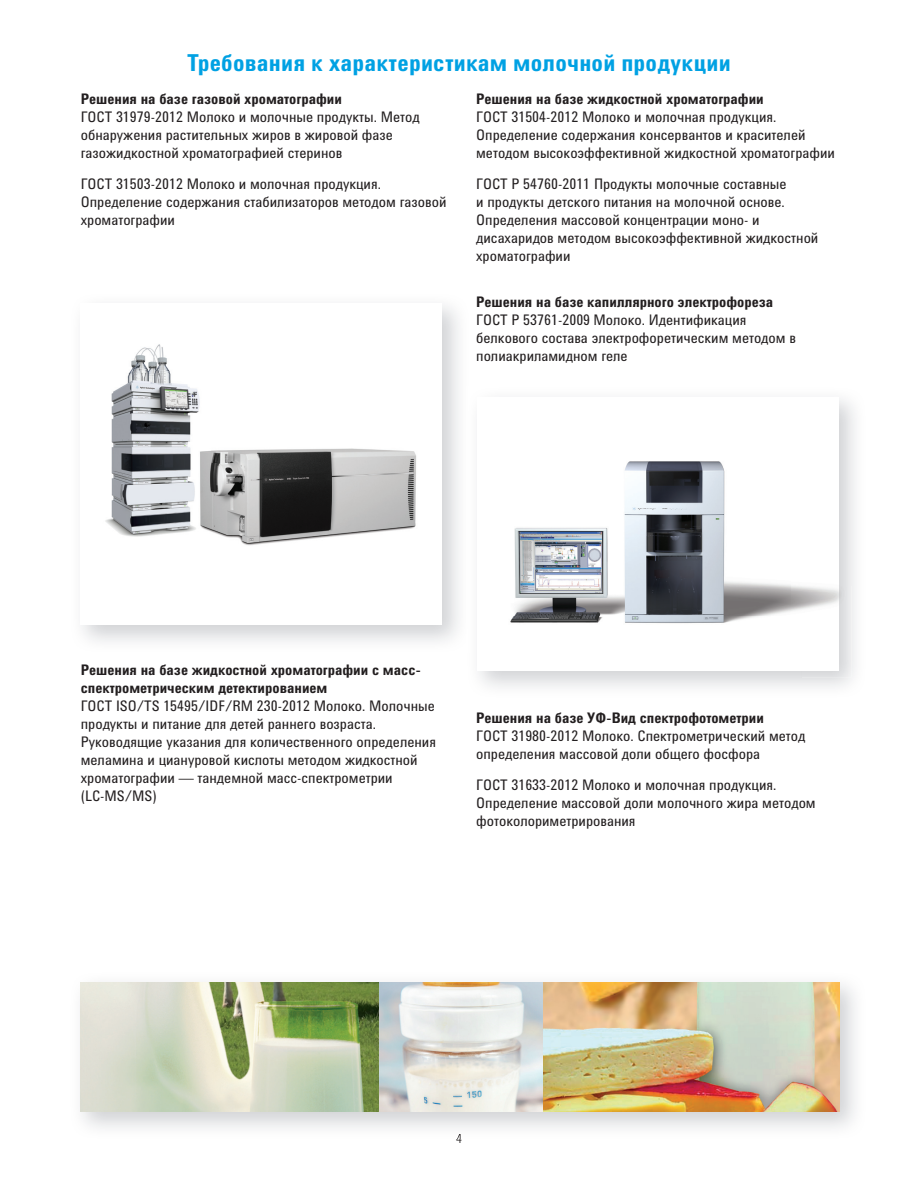
<style>
.page{position:relative;width:918px;height:1188px;background:#fff}
.page>*{position:absolute;margin:0;border:0;box-sizing:border-box;transform-origin:0 0}
.t1{font:700 24px "Agilent Condensed CFF";letter-spacing:.01em;color:#00a1e3}
.t2{font:15px/18px "Agilent Condensed CFF";color:#231f20}
.t3{font:700 15px/18px "Agilent Condensed CFF";color:#231f20}
.t4{font:300 13.5px "Agilent Condensed CFF";color:#231f20}
</style>
<div class="page">
<img style="left:105px;top:344px;width:312px;height:202px">
<div style="left:497px;top:671px;width:304px;height:6px;background:#dcdddf"></div>
<img style="left:509px;top:461px;width:330px;height:209px">
<img style="left:80px;top:982px;width:775px;height:146px">
<svg style="left:457px;top:1134px;width:4px;height:5px"></svg>
<img style="left:81px;top:982px;width:298px;height:129px">
<img style="left:379px;top:982px;width:460px;height:129px">
<h1 class="t1" style="left:187px;top:44px;width:545px">Требования к характеристикам молочной продукции</h1>
<p class="t3" style="left:81px;top:89px;width:263px">Решения на базе газовой хроматографии</p>
<p class="t2" style="left:81px;top:107px;width:340px">ГОСТ 31979-2012 Молоко и молочные продукты. Метод обнаружения растительных жиров в жировой фазе газожидкостной хроматографией стеринов</p>
<p class="t2" style="left:81px;top:174px;width:367px">ГОСТ 31503-2012 Молоко и молочная продукция.<br>Определение содержания стабилизаторов методом газовой хроматографии</p>
<p class="t3" style="left:476px;top:89px;width:289px">Решения на базе жидкостной хроматографии</p>
<p class="t2" style="left:476px;top:107px;width:360px">ГОСТ 31504-2012 Молоко и молочная продукция.<br>Определение содержания консервантов и красителей методом высокоэффективной жидкостной хроматографии</p>
<p class="t2" style="left:476px;top:174px;width:344px">ГОСТ Р 54760-2011 Продукты молочные составные<br>и продукты детского питания на молочной основе.<br>Определения массовой концентрации моно- и дисахаридов методом высокоэффективной жидкостной хроматографии</p>
<p class="t3" style="left:476px;top:292px;width:299px">Решения на базе капиллярного электрофореза</p>
<p class="t2" style="left:476px;top:310px;width:321px">ГОСТ Р 53761-2009 Молоко. Идентификация белкового состава электрофоретическим методом в полиакриламидном геле</p>
<p class="t3" style="left:81px;top:660px;width:342px">Решения на базе жидкостной хроматографии с масс&shy;спектрометрическим детектированием</p>
<p class="t2" style="left:81px;top:696px;width:357px">ГОСТ ISO/TS 15495/IDF/RM 230-2012 Молоко. Молочные продукты и питание для детей раннего возраста.<br>Руководящие указания для количественного определения меламина и циануровой кислоты методом жидкостной хроматографии — тандемной масс-спектрометрии (LC-MS/MS)</p>
<p class="t3" style="left:476px;top:709px;width:289px">Решения на базе УФ-Вид спектрофотометрии</p>
<p class="t2" style="left:476px;top:727px;width:331px">ГОСТ 31980-2012 Молоко. Спектрометрический метод определения массовой доли общего фосфора</p>
<p class="t2" style="left:476px;top:775px;width:341px">ГОСТ 31633-2012 Молоко и молочная продукция.<br>Определение массовой доли молочного жира методом фотоколориметрирования</p>
<p class="t4" style="left:456px;top:1129px;width:8px">4</p>
</div>
